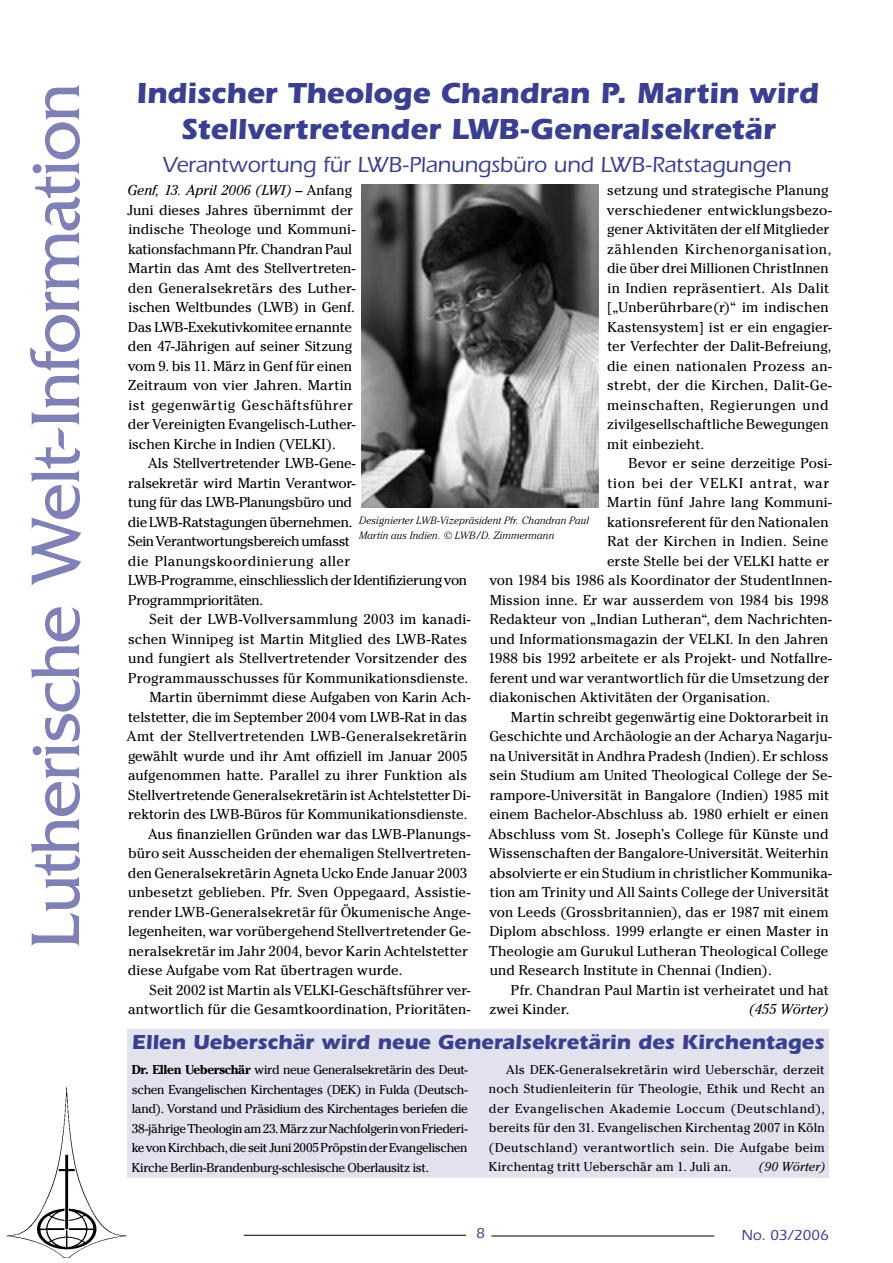
<style>
.page{position:relative;width:893px;height:1263px;background:#fff}
.page>*{position:absolute;margin:0;border:0;box-sizing:border-box;transform-origin:0 0}
.t1{font:72px "Friz Quadrata";letter-spacing:-.02em;color:#7f80b6}
.t2{font:700 30px/36px "Itc Eras";color:#3a408f;text-align:center}
.t3{font:500 22.5px "Itc Eras";letter-spacing:-.005em;color:#3a408f}
.t4{font:700 21px "Itc Eras";color:#3a408f}
.t5{font:500 15px "Itc Eras";letter-spacing:-.005em;color:#3a408f}
.t6{font:14.25px/19.5px "Cheltenham";letter-spacing:.005em;color:#000}
.t7{font:14.25px/19.5px "Cheltenham";letter-spacing:-.02em;color:#000}
.t8{font:14.25px "Cheltenham";letter-spacing:.05em;color:#000}
.t9{font:italic 14.25px "Cheltenham";color:#000}
.t10{font:12.75px/19.5px "Cheltenham";letter-spacing:-.005em;color:#000;text-align:justify}
.t11{font:italic 12.75px "Cheltenham";letter-spacing:.005em;color:#000}
.t12{font:italic 300 10.5px/15px "Cheltenham";letter-spacing:.015em;color:#000}
.s1{font-style:italic}
.s2{font-weight:700}
</style>
<div class="page">
<img style="left:6px;top:1087px;width:122px;height:171px">
<hr style="left:491px;top:1235px;width:223px;height:1px;background:#000">
<hr style="left:244px;top:1235px;width:222px;height:1px;background:#000">
<img style="left:361px;top:185px;width:237px;height:322px">
<div style="left:128px;top:1029px;width:701px;height:149px;background:#e1e2ee"></div>
<h1 class="t1" style="left:15px;top:949px;width:868px;rotate:-90deg">Lutherische Welt-Information</h1>
<h2 class="t2" style="left:136px;top:75px;width:684px">Indischer Theologe Chandran P. Martin wird<br>Stellvertretender LWB-Generalsekretär</h2>
<h3 class="t3" style="left:163px;top:152px;width:630px">Verantwortung für LWB-Planungsbüro und LWB-Ratstagungen</h3>
<p class="t6" style="left:127px;top:180px;width:230px"><span class="s1">Genf, 13. April 2006 (LWI)</span> – Anfang Juni dieses Jahres übernimmt der indische Theologe und Kommuni&shy;kationsfachmann Pfr. Chandran Paul Martin das Amt des Stellvertreten&shy;den Generalsekretärs des Luther&shy;ischen Weltbundes (LWB) in Genf.<br>Das LWB-Exekutivkomitee ernannte den 47-Jährigen auf seiner Sitzung vom 9. bis 11. März in Genf für einen Zeitraum von vier Jahren. Martin ist gegenwärtig Geschäftsführer der Vereinigten Evangelisch-Luther&shy;ischen Kirche in Indien (VELKI).</p>
<p class="t7" style="left:128px;top:453px;width:341px;text-indent:20px">Als Stellvertretender LWB-Gene-<br>ralsekretär wird Martin Verantwor-<br>tung für das LWB-Planungsbüro und<br>die LWB-Ratstagungen übernehmen.<br>Sein Verantwortungsbereich umfasst<br>die Planungskoordinierung aller<br>LWB-Programme, einschliesslich der Identifizierung von Programmprioritäten.</p>
<p class="t6" style="left:150px;top:609px;width:322px">Seit der LWB-Vollversammlung 2003 im kanadi-</p>
<p class="t6" style="left:128px;top:629px;width:341px">schen Winnipeg ist Martin Mitglied des LWB-Rates</p>
<p class="t6" style="left:128px;top:648px;width:340px">und fungiert als Stellvertretender Vorsitzender des</p>
<p class="t6" style="left:128px;top:668px;width:342px">Programmausschusses für Kommunikationsdienste.</p>
<p class="t6" style="left:149px;top:687px;width:323px">Martin übernimmt diese Aufgaben von Karin Ach-</p>
<p class="t6" style="left:128px;top:707px;width:340px">telstetter, die im September 2004 vom LWB-Rat in das</p>
<p class="t6" style="left:127px;top:726px;width:342px">Amt der Stellvertretenden LWB-Generalsekretärin</p>
<p class="t6" style="left:128px;top:746px;width:341px">gewählt wurde und ihr Amt offiziell im Januar 2005</p>
<p class="t6" style="left:128px;top:765px;width:341px">aufgenommen hatte. Parallel zu ihrer Funktion als</p>
<p class="t6" style="left:128px;top:785px;width:344px">Stellvertretende Generalsekretärin ist Achtelstetter Di-</p>
<p class="t6" style="left:128px;top:804px;width:341px">rektorin des LWB-Büros für Kommunikationsdienste.</p>
<p class="t6" style="left:148px;top:824px;width:324px">Aus finanziellen Gründen war das LWB-Planungs-</p>
<p class="t6" style="left:128px;top:843px;width:344px">büro seit Ausscheiden der ehemaligen Stellvertreten-</p>
<p class="t6" style="left:128px;top:863px;width:341px">den Generalsekretärin Agneta Ucko Ende Januar 2003</p>
<p class="t6" style="left:128px;top:882px;width:344px">unbesetzt geblieben. Pfr. Sven Oppegaard, Assistie-</p>
<p class="t6" style="left:128px;top:902px;width:344px">render LWB-Generalsekretär für Ökumenische Ange-</p>
<p class="t6" style="left:128px;top:921px;width:344px">legenheiten, war vorübergehend Stellvertretender Ge-</p>
<p class="t6" style="left:128px;top:941px;width:341px">neralsekretär im Jahr 2004, bevor Karin Achtelstetter</p>
<p class="t6" style="left:128px;top:960px;width:276px">diese Aufgabe vom Rat übertragen wurde.</p>
<p class="t6" style="left:150px;top:980px;width:322px">Seit 2002 ist Martin als VELKI-Geschäftsführer ver-</p>
<p class="t6" style="left:128px;top:999px;width:344px">antwortlich für die Gesamtkoordination, Prioritäten-</p>
<p class="t6" style="left:607px;top:180px;width:227px">setzung und strategische Planung verschiedener entwicklungsbezo&shy;gener Aktivitäten der elf Mitglieder zählenden Kirchenorganisation, die über drei Millionen ChristInnen in Indien repräsentiert. Als Dalit [„Unberührbare(r)“ im indischen Kastensystem] ist er ein engagier&shy;ter Verfechter der Dalit-Befreiung, die einen nationalen Prozess an&shy;strebt, der die Kirchen, Dalit-Ge&shy;meinschaften, Regierungen und zivilgesellschaftliche Bewegungen mit einbezieht.</p>
<p class="t6" style="left:629px;top:453px;width:205px">Bevor er seine derzeitige Posi-</p>
<p class="t8" style="left:607px;top:474px;width:224px">tion bei der VELKI antrat, war</p>
<p class="t6" style="left:607px;top:492px;width:226px">Martin fünf Jahre lang Kommuni-</p>
<p class="t6" style="left:607px;top:512px;width:223px">kationsreferent für den Nationalen</p>
<p class="t6" style="left:607px;top:531px;width:222px">Rat der Kirchen in Indien. Seine</p>
<p class="t6" style="left:607px;top:551px;width:224px">erste Stelle bei der VELKI hatte er</p>
<p class="t6" style="left:489px;top:570px;width:344px">von 1984 bis 1986 als Koordinator der StudentInnen-</p>
<p class="t6" style="left:490px;top:590px;width:340px">Mission inne. Er war ausserdem von 1984 bis 1998</p>
<p class="t6" style="left:490px;top:609px;width:344px">Redakteur von „Indian Lutheran“, dem Nachrichten-</p>
<p class="t6" style="left:490px;top:629px;width:340px">und Informationsmagazin der VELKI. In den Jahren</p>
<p class="t6" style="left:488px;top:648px;width:345px">1988 bis 1992 arbeitete er als Projekt- und Notfallre-</p>
<p class="t6" style="left:490px;top:668px;width:341px">ferent und war verantwortlich für die Umsetzung der</p>
<p class="t6" style="left:489px;top:687px;width:282px">diakonischen Aktivitäten der Organisation.</p>
<p class="t6" style="left:511px;top:707px;width:319px">Martin schreibt gegenwärtig eine Doktorarbeit in</p>
<p class="t6" style="left:489px;top:726px;width:344px">Geschichte und Archäologie an der Acharya Nagarju-</p>
<p class="t6" style="left:490px;top:746px;width:340px">na Universität in Andhra Pradesh (Indien). Er schloss</p>
<p class="t6" style="left:490px;top:765px;width:344px">sein Studium am United Theological College der Se-</p>
<p class="t6" style="left:490px;top:785px;width:341px">rampore-Universität in Bangalore (Indien) 1985 mit</p>
<p class="t6" style="left:489px;top:804px;width:341px">einem Bachelor-Abschluss ab. 1980 erhielt er einen</p>
<p class="t6" style="left:488px;top:824px;width:342px">Abschluss vom St. Joseph’s College für Künste und</p>
<p class="t6" style="left:489px;top:843px;width:341px">Wissenschaften der Bangalore-Universität. Weiterhin</p>
<p class="t6" style="left:489px;top:863px;width:344px">absolvierte er ein Studium in christlicher Kommunika-</p>
<p class="t6" style="left:490px;top:882px;width:341px">tion am Trinity und All Saints College der Universität</p>
<p class="t6" style="left:489px;top:902px;width:341px">von Leeds (Grossbritannien), das er 1987 mit einem</p>
<p class="t6" style="left:490px;top:921px;width:340px">Diplom abschloss. 1999 erlangte er einen Master in</p>
<p class="t6" style="left:489px;top:941px;width:341px">Theologie am Gurukul Lutheran Theological College</p>
<p class="t6" style="left:490px;top:960px;width:283px">und Research Institute in Chennai (Indien).</p>
<p class="t6" style="left:511px;top:980px;width:320px">Pfr. Chandran Paul Martin ist verheiratet und hat</p>
<p class="t6" style="left:489px;top:999px;width:82px">zwei Kinder.</p>
<p class="t9" style="left:749px;top:1001px;width:81px">(455 Wörter)</p>
<p class="t12" style="left:359px;top:513px;width:231px">Designierter LWB-Vizepräsident Pfr. Chandran Paul<br>Martin aus Indien. © LWB/D. Zimmermann</p>
<h3 class="t4" style="left:132px;top:1030px;width:694px">Ellen Ueberschär wird neue Generalsekretärin des Kirchentages</h3>
<p class="t10" style="left:132px;top:1060px;width:337px"><span class="s2">Dr. Ellen Ueberschär</span> wird neue Generalsekretärin des Deut&shy;schen Evangelischen Kirchentages (DEK) in Fulda (Deutsch&shy;land). Vorstand und Präsidium des Kirchentages beriefen die 38-jährige Theologin am 23. März zur Nachfolgerin von Friederi&shy;ke von Kirchbach, die seit Juni 2005 Pröpstin der Evangelischen Kirche Berlin-Brandenburg-schlesische Oberlausitz ist.</p>
<p class="t10" style="left:489px;top:1060px;width:337px;text-indent:17px">Als DEK-Generalsekretärin wird Ueberschär, derzeit noch Studienleiterin für Theologie, Ethik und Recht an der Evangelischen Akademie Loccum (Deutschland), bereits für den 31. Evangelischen Kirchentag 2007 in Köln (Deutschland) verantwortlich sein. Die Aufgabe beim Kirchentag tritt Ueberschär am 1. Juli an.</p>
<p class="t11" style="left:759px;top:1159px;width:67px">(90 Wörter)</p>
<p class="t5" style="left:476px;top:1224px;width:10px">8</p>
<p class="t5" style="left:742px;top:1227px;width:89px">No. 03/2006</p>
</div>
